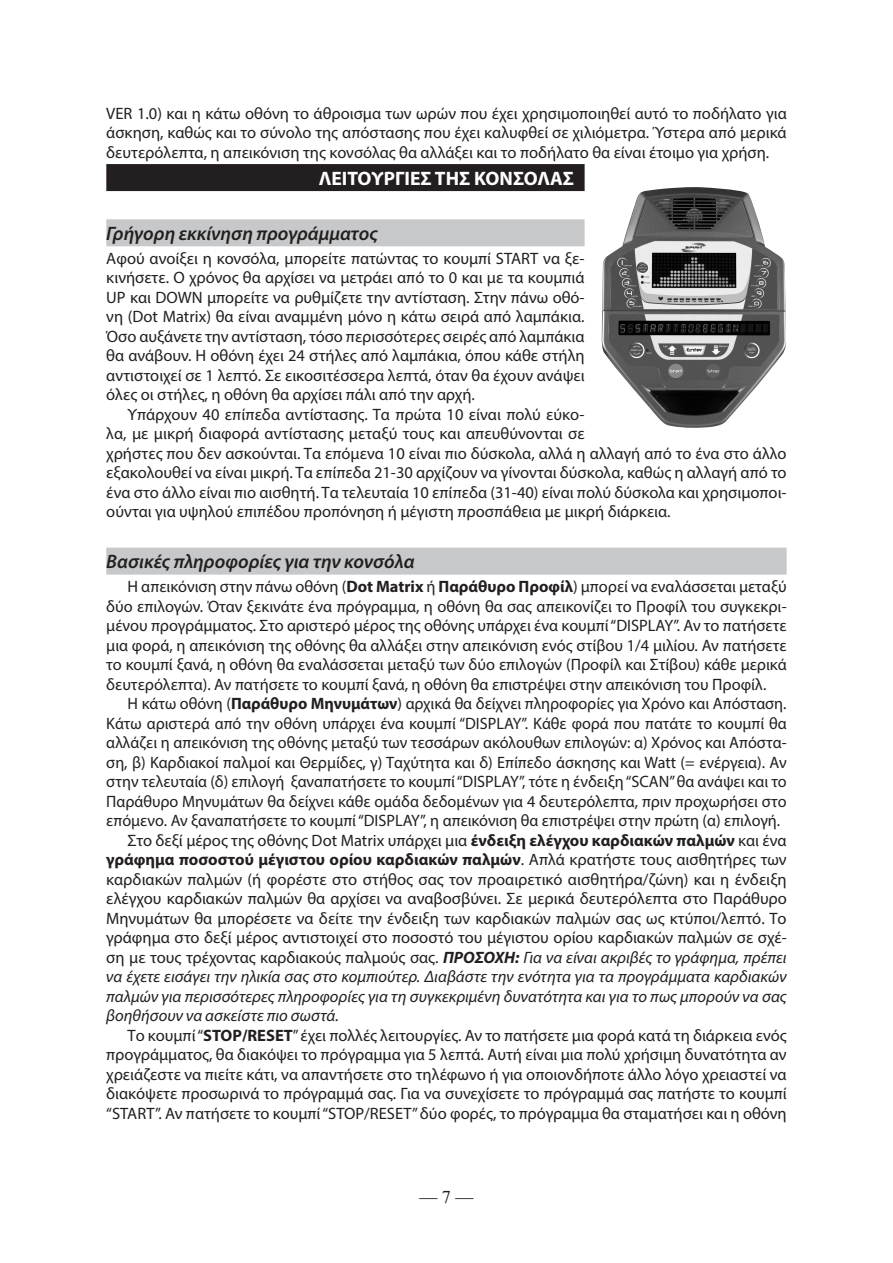
<style>
.page{position:relative;width:893px;height:1263px;background:#fff}
.page>*{position:absolute;margin:0;border:0;box-sizing:border-box;transform-origin:0 0}
.t1{font:italic 600 19.5px "Myriad Pro";color:#231f20}
.t2{font:700 19.5px "Myriad Pro";color:#fff}
.t3{font:18px "Times New Roman";color:#231f20}
.t4{font:16.5px/19.5px "Myriad Pro";color:#231f20;text-align:justify}
.t5{font:italic 16.5px "Myriad Pro";color:#231f20}
.t6{font:700 16.5px "Myriad Pro";color:#231f20}
.s1{font-weight:700}
.s2{font-weight:400}
.s3{font-weight:700;font-style:italic}
.s4{font-style:italic}
</style>
<div class="page">
<div style="left:106px;top:164px;width:479px;height:27px;background:#231f20"></div>
<div style="left:106px;top:219px;width:479px;height:27px;background:#c7c8ca"></div>
<div style="left:106px;top:548px;width:681px;height:27px;background:#c7c8ca"></div>
<img style="left:601px;top:187px;width:185px;height:241px">
<p class="t4" style="left:106px;top:103px;width:682px">VER 1.0) και η κάτω οθόνη το άθροισμα των ωρών που έχει χρησιμοποιηθεί αυτό το ποδήλατο για άσκηση, καθώς και το σύνολο της απόστασης που έχει καλυφθεί σε χιλιόμετρα. Ύστερα από μερικά δευτερόλεπτα, η απεικόνιση της κονσόλας θα αλλάξει και το ποδήλατο θα είναι έτοιμο για χρήση.</p>
<p class="t2" style="left:319px;top:165px;width:257px">ΛΕΙΤΟΥΡΓΙΕΣ ΤΗΣ ΚΟΝΣΟΛΑΣ</p>
<p class="t1" style="left:106px;top:221px;width:273px">Γρήγορη εκκίνηση προγράμματος</p>
<p class="t4" style="left:106px;top:248px;width:480px">Αφού ανοίξει η κονσόλα, μπορείτε πατώντας το κουμπί START να ξε&shy;κινήσετε. Ο χρόνος θα αρχίσει να μετράει από το 0 και με τα κουμπιά UP και DOWN μπορείτε να ρυθμίζετε την αντίσταση. Στην πάνω οθό&shy;νη (Dot Matrix) θα είναι αναμμένη μόνο η κάτω σειρά από λαμπάκια.<br>Όσο αυξάνετε την αντίσταση, τόσο περισσότερες σειρές από λαμπάκια θα ανάβουν. Η οθόνη έχει 24 στήλες από λαμπάκια, όπου κάθε στήλη αντιστοιχεί σε 1 λεπτό. Σε εικοσιτέσσερα λεπτά, όταν θα έχουν ανάψει όλες οι στήλες, η οθόνη θα αρχίσει πάλι από την αρχή.</p>
<p class="t4" style="left:106px;top:404px;width:682px;text-align:left;text-indent:21px">Υπάρχουν 40 επίπεδα αντίστασης. Τα πρώτα 10 είναι πολύ εύκο-<br>λα, με μικρή διαφορά αντίστασης μεταξύ τους και απευθύνονται σε<br>χρήστες που δεν ασκούνται. Τα επόμενα 10 είναι πιο δύσκολα, αλλά η αλλαγή από το ένα στο άλλο εξακολουθεί να είναι μικρή. Τα επίπεδα 21-30 αρχίζουν να γίνονται δύσκολα, καθώς η αλλαγή από το ένα στο άλλο είναι πιο αισθητή. Τα τελευταία 10 επίπεδα (31-40) είναι πολύ δύσκολα και χρησιμοποι&shy;ούνται για υψηλού επιπέδου προπόνηση ή μέγιστη προσπάθεια με μικρή διάρκεια.</p>
<p class="t1" style="left:106px;top:549px;width:310px">Βασικές πληροφορίες για την κονσόλα</p>
<p class="t4" style="left:106px;top:576px;width:682px;text-indent:21px">Η απεικόνιση στην πάνω οθόνη (<span class="s1">Dot Matrix</span> ή <span class="s1">Παράθυρο Προφίλ</span>) μπορεί να εναλάσσεται μεταξύ δύο επιλογών. Όταν ξεκινάτε ένα πρόγραμμα, η οθόνη θα σας απεικονίζει το Προφίλ του συγκεκρι&shy;μένου προγράμματος. Στο αριστερό μέρος της οθόνης υπάρχει ένα κουμπί “DISPLAY”. Αν το πατήσετε μια φορά, η απεικόνιση της οθόνης θα αλλάξει στην απεικόνιση ενός στίβου 1/4 μιλίου. Αν πατήσετε το κουμπί ξανά, η οθόνη θα εναλάσσεται μεταξύ των δύο επιλογών (Προφίλ και Στίβου) κάθε μερικά δευτερόλεπτα). Αν πατήσετε το κουμπί ξανά, η οθόνη θα επιστρέψει στην απεικόνιση του Προφίλ.</p>
<p class="t4" style="left:128px;top:693px;width:661px">Η κάτω οθόνη (<span class="s1">Παράθυρο Μηνυμάτων</span>) αρχικά θα δείχνει πληροφορίες για Χρόνο και Απόσταση.</p>
<p class="t4" style="left:106px;top:713px;width:682px">Κάτω αριστερά από την οθόνη υπάρχει ένα κουμπί “DISPLAY”. Κάθε φορά που πατάτε το κουμπί θα</p>
<p class="t4" style="left:106px;top:732px;width:682px">αλλάζει η απεικόνιση της οθόνης μεταξύ των τεσσάρων ακόλουθων επιλογών: α) Χρόνος και Απόστα-</p>
<p class="t4" style="left:106px;top:752px;width:682px">ση, β) Καρδιακοί παλμοί και Θερμίδες, γ) Ταχύτητα και δ) Επίπεδο άσκησης και Watt (= ενέργεια). Αν</p>
<p class="t4" style="left:106px;top:771px;width:682px">στην τελευταία (δ) επιλογή ξαναπατήσετε το κουμπί “DISPLAY”, τότε η ένδειξη “SCAN” θα ανάψει και το</p>
<p class="t4" style="left:106px;top:791px;width:682px">Παράθυρο Μηνυμάτων θα δείχνει κάθε ομάδα δεδομένων για 4 δευτερόλεπτα, πριν προχωρήσει στο</p>
<p class="t4" style="left:106px;top:810px;width:675px">επόμενο. Αν ξαναπατήσετε το κουμπί “DISPLAY”, η απεικόνιση θα επιστρέψει στην πρώτη (α) επιλογή.</p>
<p class="t4" style="left:128px;top:830px;width:661px">Στο δεξί μέρος της οθόνης Dot Matrix υπάρχει μια <span class="s1">ένδειξη ελέγχου καρδιακών παλμών</span> και ένα</p>
<p class="t6" style="left:106px;top:849px;width:682px">γράφημα ποσοστού μέγιστου ορίου καρδιακών παλμών<span class="s2">. Απλά κρατήστε τους αισθητήρες των</span></p>
<p class="t4" style="left:106px;top:869px;width:682px">καρδιακών παλμών (ή φορέστε στο στήθος σας τον προαιρετικό αισθητήρα/ζώνη) και η ένδειξη</p>
<p class="t4" style="left:106px;top:888px;width:682px">ελέγχου καρδιακών παλμών θα αρχίσει να αναβοσβύνει. Σε μερικά δευτερόλεπτα στο Παράθυρο</p>
<p class="t4" style="left:106px;top:908px;width:682px">Μηνυμάτων θα μπορέσετε να δείτε την ένδειξη των καρδιακών παλμών σας ως κτύποι/λεπτό. Το</p>
<p class="t4" style="left:106px;top:927px;width:682px">γράφημα στο δεξί μέρος αντιστοιχεί στο ποσοστό του μέγιστου ορίου καρδιακών παλμών σε σχέ-</p>
<p class="t4" style="left:106px;top:947px;width:682px">ση με τους τρέχοντας καρδιακούς παλμούς σας. <span class="s3">ΠΡΟΣΟΧΗ:</span> <span class="s4">Για να είναι ακριβές το γράφημα, πρέπει</span></p>
<p class="t5" style="left:106px;top:966px;width:682px">να έχετε εισάγει την ηλικία σας στο κομπιούτερ. Διαβάστε την ενότητα για τα προγράμματα καρδιακών</p>
<p class="t5" style="left:106px;top:986px;width:682px">παλμών για περισσότερες πληροφορίες για τη συγκεκριμένη δυνατότητα και για το πως μπορούν να σας</p>
<p class="t5" style="left:106px;top:1005px;width:234px">βοηθήσουν να ασκείστε πιο σωστά.</p>
<p class="t4" style="left:128px;top:1025px;width:661px">Το κουμπί “<span class="s1">STOP/RESET</span>” έχει πολλές λειτουργίες. Αν το πατήσετε μια φορά κατά τη διάρκεια ενός</p>
<p class="t4" style="left:106px;top:1044px;width:682px">προγράμματος, θα διακόψει το πρόγραμμα για 5 λεπτά. Αυτή είναι μια πολύ χρήσιμη δυνατότητα αν</p>
<p class="t4" style="left:106px;top:1064px;width:682px">χρειάζεστε να πιείτε κάτι, να απαντήσετε στο τηλέφωνο ή για οποιονδήποτε άλλο λόγο χρειαστεί να</p>
<p class="t4" style="left:106px;top:1083px;width:682px">διακόψετε προσωρινά το πρόγραμμά σας. Για να συνεχίσετε το πρόγραμμά σας πατήστε το κουμπί</p>
<p class="t4" style="left:106px;top:1103px;width:682px">“START”. Αν πατήσετε το κουμπί “STOP/RESET” δύο φορές, το πρόγραμμα θα σταματήσει και η οθόνη</p>
<p class="t3" style="left:419px;top:1185px;width:55px">— 7 —</p>
</div>
